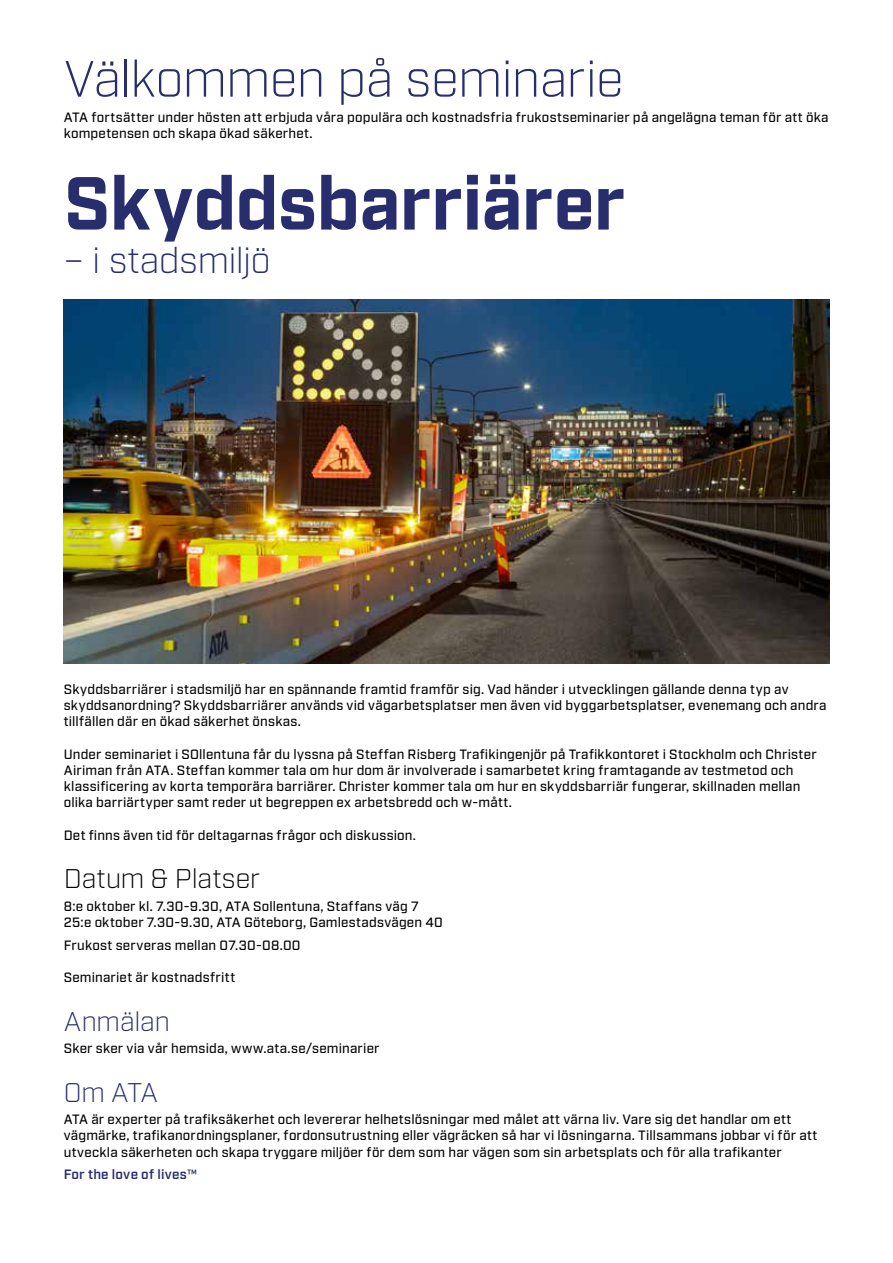
<style>
.page{position:relative;width:893px;height:1263px;background:#fff}
.page>*{position:absolute;margin:0;border:0;box-sizing:border-box;transform-origin:0 0}
.t1{font:700 75px "Industry";letter-spacing:-.015em;color:#282e6d}
.t2{font:300 50.85px "Industry";letter-spacing:-.015em;color:#282e6d}
.t3{font:300 36px "Industry";letter-spacing:-.01em;color:#282e6d}
.t4{font:300 27px "Industry";letter-spacing:.005em;color:#000}
.t5{font:300 27px "Industry";letter-spacing:-.01em;color:#282e6d}
.t6{font:500 13.5px/16.2px "Industry";letter-spacing:.015em;color:#000}
.t7{font:600 13.5px "Industry";letter-spacing:.02em;color:#282e6d}
</style>
<div class="page">
<img style="left:64px;top:300px;width:765px;height:363px">
<h2 class="t2" style="left:64px;top:49px;width:561px">Välkommen på seminarie</h2>
<p class="t6" style="left:64px;top:110px;width:766px">ATA fortsätter under hösten att erbjuda våra populära och kostnadsfria frukostseminarier på angelägna teman för att öka kompetensen och skapa ökad säkerhet.</p>
<h1 class="t1" style="left:64px;top:159px;width:563px">Skyddsbarriärer</h1>
<h3 class="t3" style="left:64px;top:239px;width:208px">– i stadsmiljö</h3>
<p class="t6" style="left:64px;top:682px;width:764px">Skyddsbarriärer i stadsmiljö har en spännande framtid framför sig. Vad händer i utvecklingen gällande denna typ av skyddsanordning? Skyddsbarriärer används vid vägarbetsplatser men även vid byggarbetsplatser, evenemang och andra tillfällen där en ökad säkerhet önskas.</p>
<p class="t6" style="left:64px;top:746px;width:754px">Under seminariet i SOllentuna får du lyssna på Steffan Risberg Trafikingenjör på Trafikkontoret i Stockholm och Christer Airiman från ATA. Steffan kommer tala om hur dom är involverade i samarbetet kring framtagande av testmetod och klassificering av korta temporära barriärer. Christer kommer tala om hur en skyddsbarriär fungerar, skillnaden mellan olika barriärtyper samt reder ut begreppen ex arbetsbredd och w-mått.</p>
<p class="t6" style="left:64px;top:827px;width:354px">Det finns även tid för deltagarnas frågor och diskussion.</p>
<h3 class="t4" style="left:64px;top:863px;width:198px">Datum &amp; Platser</h3>
<p class="t6" style="left:64px;top:899px;width:381px">8:e oktober kl. 7.30-9.30, ATA Sollentuna, Staffans väg 7<br>25:e oktober 7.30-9.30, ATA Göteborg, Gamlestadsvägen 40</p>
<p class="t6" style="left:64px;top:937px;width:238px">Frukost serveras mellan 07.30-08.00</p>
<p class="t6" style="left:64px;top:970px;width:173px">Seminariet är kostnadsfritt</p>
<h3 class="t5" style="left:64px;top:1005px;width:108px">Anmälan</h3>
<p class="t6" style="left:64px;top:1041px;width:317px">Sker sker via vår hemsida, www.ata.se/seminarier</p>
<h3 class="t5" style="left:64px;top:1076px;width:96px">Om ATA</h3>
<p class="t6" style="left:64px;top:1112px;width:755px">ATA är experter på trafiksäkerhet och levererar helhetslösningar med målet att värna liv. Vare sig det handlar om ett vägmärke, trafikanordningsplaner, fordonsutrustning eller vägräcken så har vi lösningarna. Tillsammans jobbar vi för att utveckla säkerheten och skapa tryggare miljöer för dem som har vägen som sin arbetsplats och för alla trafikanter</p>
<p class="t7" style="left:64px;top:1166px;width:135px">For the love of lives™</p>
</div>
